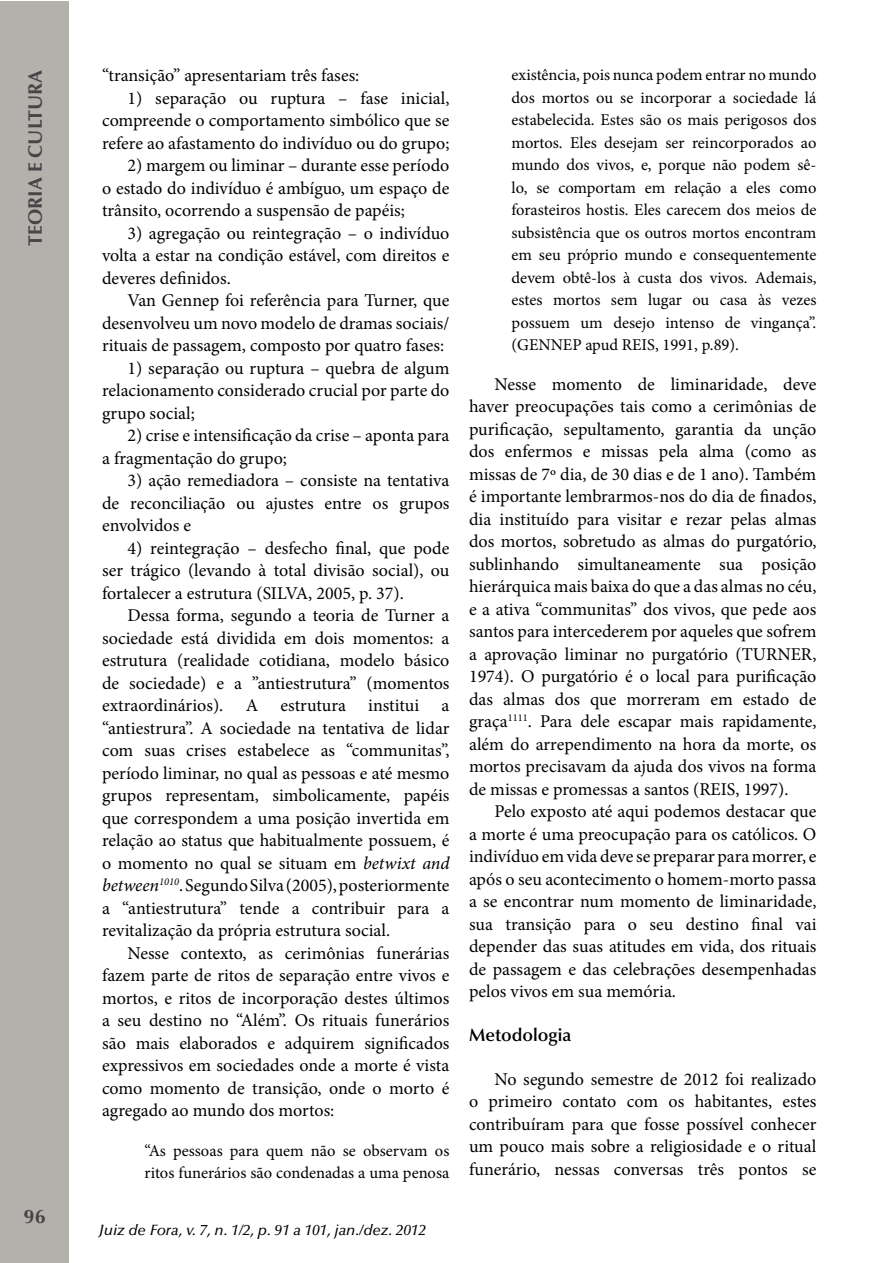
<style>
.page{position:relative;width:893px;height:1263px;background:#fff}
.page>*{position:absolute;margin:0;border:0;box-sizing:border-box;transform-origin:0 0}
.t1{font:700 19.5px "Optima LT Std";color:#464547}
.t2{font:18px/22.5px "Minion Pro";color:#000;text-align:justify}
.t3{font:600 18px "Optima LT Std";color:#000}
.t4{font:16.5px/22.5px "Minion Pro";color:#000}
.t5{font:italic 500 15px "Optima LT Std";color:#000}
.s1{font-style:italic}
</style>
<div class="page">
<div style="left:1px;top:1px;width:68px;height:1262px;background:#b4b1ad"></div>
<p class="t1" style="left:24px;top:246px;width:177px;rotate:-90deg">TEORIA E CULTURA</p>
<p class="t1" style="left:24px;top:1205px;width:23px">96</p>
<p class="t2" style="left:102px;top:64px;width:259px">“transição” apresentariam três fases:</p>
<p class="t2" style="left:102px;top:87px;width:349px;text-indent:26px">1) separação ou ruptura – fase inicial, compreende o comportamento simbólico que se refere ao afastamento do indivíduo ou do grupo;</p>
<p class="t2" style="left:102px;top:154px;width:349px;text-indent:26px">2) margem ou liminar – durante esse período o estado do indivíduo é ambíguo, um espaço de trânsito, ocorrendo a suspensão de papéis;</p>
<p class="t2" style="left:102px;top:222px;width:349px;text-indent:26px">3) agregação ou reintegração – o indivíduo volta a estar na condição estável, com direitos e deveres definidos.</p>
<p class="t2" style="left:102px;top:289px;width:349px;text-indent:26px">Van Gennep foi referência para Turner, que desenvolveu um novo modelo de dramas sociais/ rituais de passagem, composto por quatro fases:</p>
<p class="t2" style="left:102px;top:357px;width:349px;text-indent:26px">1) separação ou ruptura – quebra de algum relacionamento considerado crucial por parte do grupo social;</p>
<p class="t2" style="left:102px;top:424px;width:349px;text-indent:26px">2) crise e intensificação da crise – aponta para a fragmentação do grupo;</p>
<p class="t2" style="left:102px;top:469px;width:349px;text-indent:26px">3) ação remediadora – consiste na tentativa de reconciliação ou ajustes entre os grupos envolvidos e</p>
<p class="t2" style="left:102px;top:537px;width:349px;text-indent:26px">4) reintegração – desfecho final, que pode ser trágico (levando à total divisão social), ou fortalecer a estrutura (SILVA, 2005, p. 37).</p>
<p class="t2" style="left:102px;top:604px;width:349px;text-indent:26px">Dessa forma, segundo a teoria de Turner a sociedade está dividida em dois momentos: a estrutura (realidade cotidiana, modelo básico de sociedade) e a ”antiestrutura” (momentos extraordinários). A estrutura institui a “antiestrura”. A sociedade na tentativa de lidar com suas crises estabelece as “communitas”, período liminar, no qual as pessoas e até mesmo grupos representam, simbolicamente, papéis que correspondem a uma posição invertida em relação ao status que habitualmente possuem, é o momento no qual se situam em <span class="s1">betwixt and between</span><sup>1010</sup>. Segundo Silva (2005), posteriormente a “antiestrutura” tende a contribuir para a revitalização da própria estrutura social.</p>
<p class="t2" style="left:102px;top:942px;width:349px;text-indent:26px">Nesse contexto, as cerimônias funerárias fazem parte de ritos de separação entre vivos e mortos, e ritos de incorporação destes últimos a seu destino no “Além”. Os rituais funerários são mais elaborados e adquirem significados expressivos em sociedades onde a morte é vista como momento de transição, onde o morto é agregado ao mundo dos mortos:</p>
<p class="t4" style="left:145px;top:1139px;width:306px">“As pessoas para quem não se observam os ritos funerários são condenadas a uma penosa</p>
<p class="t5" style="left:99px;top:1221px;width:329px">Juiz de Fora, v. 7, n. 1/2, p. 91 a 101, jan./dez. 2012</p>
<p class="t4" style="left:512px;top:64px;width:306px;text-align:justify">existência, pois nunca podem entrar no mundo dos mortos ou se incorporar a sociedade lá estabelecida. Estes são os mais perigosos dos mortos. Eles desejam ser reincorporados ao mundo dos vivos, e, porque não podem sê&shy;lo, se comportam em relação a eles como forasteiros hostis. Eles carecem dos meios de subsistência que os outros mortos encontram em seu próprio mundo e consequentemente devem obtê-los à custa dos vivos. Ademais, estes mortos sem lugar ou casa às vezes possuem um desejo intenso de vingança”. (GENNEP apud REIS, 1991, p.89).</p>
<p class="t2" style="left:469px;top:373px;width:349px;text-indent:26px">Nesse momento de liminaridade, deve haver preocupações tais como a cerimônias de purificação, sepultamento, garantia da unção dos enfermos e missas pela alma (como as missas de 7º dia, de 30 dias e de 1 ano). Também é importante lembrarmos-nos do dia de finados, dia instituído para visitar e rezar pelas almas dos mortos, sobretudo as almas do purgatório, sublinhando simultaneamente sua posição hierárquica mais baixa do que a das almas no céu, e a ativa “communitas” dos vivos, que pede aos santos para intercederem por aqueles que sofrem a aprovação liminar no purgatório (TURNER, 1974). O purgatório é o local para purificação das almas dos que morreram em estado de graça<sup>1111</sup>. Para dele escapar mais rapidamente, além do arrependimento na hora da morte, os mortos precisavam da ajuda dos vivos na forma de missas e promessas a santos (REIS, 1997).</p>
<p class="t2" style="left:469px;top:800px;width:349px;text-indent:26px">Pelo exposto até aqui podemos destacar que a morte é uma preocupação para os católicos. O indivíduo em vida deve se preparar para morrer, e após o seu acontecimento o homem-morto passa a se encontrar num momento de liminaridade, sua transição para o seu destino final vai depender das suas atitudes em vida, dos rituais de passagem e das celebrações desempenhadas pelos vivos em sua memória.</p>
<p class="t3" style="left:469px;top:1024px;width:104px">Metodologia</p>
<p class="t2" style="left:469px;top:1068px;width:349px;text-indent:26px">No segundo semestre de 2012 foi realizado o primeiro contato com os habitantes, estes contribuíram para que fosse possível conhecer um pouco mais sobre a religiosidade e o ritual funerário, nessas conversas três pontos se</p>
</div>
